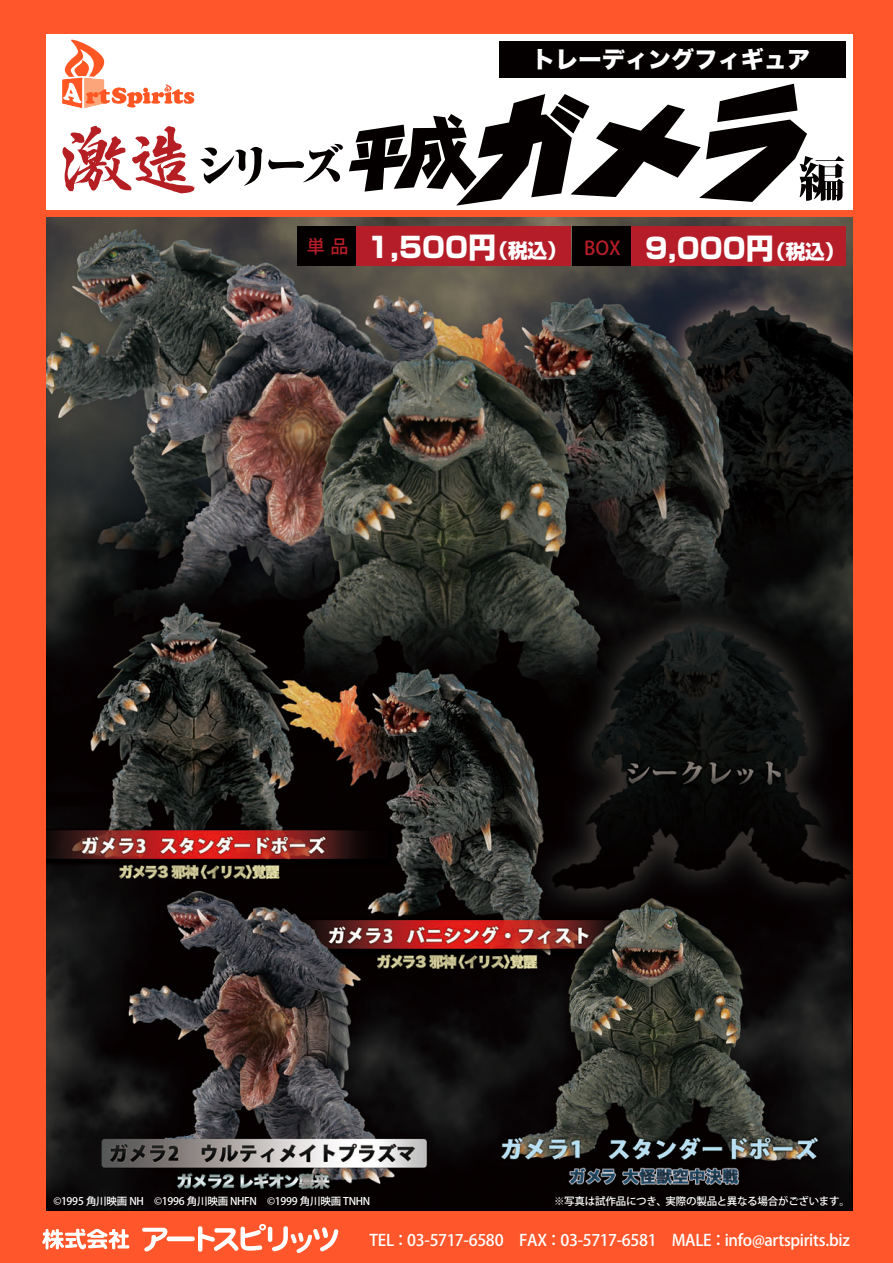
<style>
.page{position:relative;width:893px;height:1263px;background:#ff572b}
.page>*{position:absolute;margin:0;border:0;box-sizing:border-box;transform-origin:0 0}
.t1{font:800 28.2px "Shin Go Pro";color:#fff}
.t2{font:23.25px "Hira Kaku Std W8";color:#fff}
.t3{font:500 15.9px "Koz Go Pro";letter-spacing:-.02em;color:#fff}
.t4{font:500 10.5px "Koz Go Pro";letter-spacing:-.025em;color:#fff}
.s1{font-size:19.5px}
.s2{font-family:"Koz Go Pro";font-weight:500;font-size:18.9px;color:#b51d28}
</style>
<div class="page">
<div style="left:46px;top:34px;width:806px;height:175px;background:#fff"></div>
<img style="left:46px;top:217px;width:806px;height:994px">
<svg style="left:42px;top:1229px;width:87px;height:20px"></svg>
<svg style="left:142px;top:1224px;width:196px;height:29px"></svg>
<svg style="left:62px;top:126px;width:200px;height:67px"></svg>
<svg style="left:268px;top:144px;width:75px;height:38px"></svg>
<svg style="left:349px;top:84px;width:495px;height:122px"></svg>
<svg style="left:62px;top:40px;width:132px;height:68px"></svg>
<div style="left:500px;top:41px;width:346px;height:37px;background:#040000"></div>
<div style="left:297px;top:226px;width:63px;height:40px;background:#040000"></div>
<div style="left:356px;top:226px;width:215px;height:40px;background:#b51d28"></div>
<div style="left:572px;top:226px;width:62px;height:40px;background:#040000"></div>
<div style="left:631px;top:226px;width:215px;height:40px;background:#b51d28"></div>
<h2 class="t2" style="left:532px;top:46px;width:280px">トレーディングフィギュア</h2>
<h1 class="t1" style="left:307px;top:225px;width:539px"><sup>単品</sup> 1,500円<span class="s1">（税込）</span> <span class="s2">BOX</span> 9,000円<span class="s1">（税込）</span></h1>
<p class="t4" style="left:53px;top:1194px;width:318px">©1995 角川映画 NH　©1996 角川映画 NHFN　©1999 角川映画 TNHN</p>
<p class="t4" style="left:554px;top:1194px;width:297px">※写真は試作品につき、実際の製品と異なる場合がございます。</p>
<h3 class="t3" style="left:370px;top:1230px;width:482px">TEL：03-5717-6580　FAX：03-5717-6581　MALE：info@artspirits.biz</h3>
</div>
